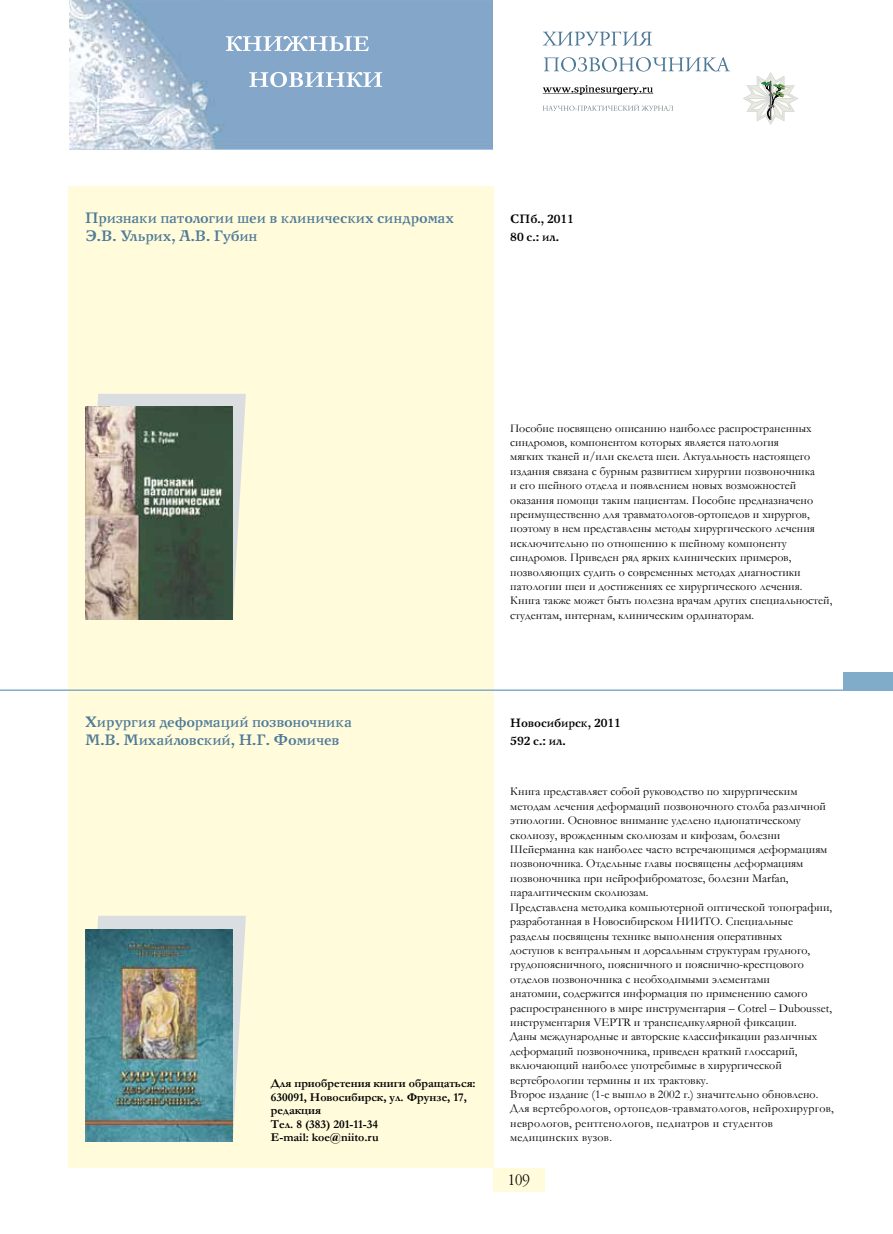
<style>
.page{position:relative;width:893px;height:1234px;background:#fff}
.page>*{position:absolute;margin:0;border:0;box-sizing:border-box;transform-origin:0 0}
.t1{font:700 15px/18px "New Journal C";color:#4e7a98}
.t2{font:300 15px "Garamond Narrow C";color:#000}
.t3{font:12px/14.4px "Garamond";color:#000}
.t4{font:700 12px/13.5px "Garamond";color:#000}
.t5{font:700 12px/18px "New Journal C";color:#000}
</style>
<div class="page">
<div style="left:68px;top:186px;width:425px;height:981px;background:#fffbdb"></div>
<img style="left:69px;top:0;width:424px;height:149px">
<svg style="left:226px;top:36px;width:143px;height:15px"></svg>
<svg style="left:249px;top:72px;width:133px;height:15px"></svg>
<svg style="left:743px;top:72px;width:55px;height:53px"></svg>
<svg style="left:543px;top:32px;width:187px;height:40px"></svg>
<svg style="left:543px;top:104px;width:130px;height:7px"></svg>
<svg style="left:543px;top:85px;width:110px;height:10px"></svg>
<div style="left:493px;top:1167px;width:51px;height:24px;background:#fffbdb"></div>
<svg style="left:97px;top:394px;width:149px;height:225px"></svg>
<svg style="left:97px;top:916px;width:149px;height:224px"></svg>
<img style="left:85px;top:406px;width:147px;height:213px">
<img style="left:85px;top:928px;width:147px;height:212px">
<hr style="left:0;top:689px;width:893px;height:1px;background:#81acc9">
<div style="left:843px;top:672px;width:50px;height:18px;background:#81acc9"></div>
<p class="t1" style="left:85px;top:208px;width:370px">Признаки патологии шеи в клинических синдромах<br>Э.В. Ульрих, А.В. Губин</p>
<p class="t5" style="left:510px;top:209px;width:65px">СПб., 2011<br>80 с.: ил.</p>
<p class="t3" style="left:510px;top:420px;width:324px">Пособие посвящено описанию наиболее распространенных синдромов, компонентом которых является патология<br>мягких тканей и/или скелета шеи. Актуальность настоящего издания связана с бурным развитием хирургии позвоночника<br>и его шейного отдела и появлением новых возможностей оказания помощи таким пациентам. Пособие предназначено преимущественно для травматологов-ортопедов и хирургов, поэтому в нем представлены методы хирургического лечения исключительно по отношению к шейному компоненту синдромов. Приведен ряд ярких клинических примеров, позволяющих судить о современных методах диагностики патологии шеи и достижениях ее хирургического лечения.<br>Книга также может быть полезна врачам других специальностей, студентам, интернам, клиническим ординаторам.</p>
<p class="t1" style="left:85px;top:712px;width:268px">Хирургия деформаций позвоночника<br>М.В. Михайловский, Н.Г. Фомичев</p>
<p class="t5" style="left:510px;top:713px;width:112px">Новосибирск, 2011<br>592 с.: ил.</p>
<p class="t3" style="left:510px;top:784px;width:325px">Книга представляет собой руководство по хирургическим методам лечения деформаций позвоночного столба различной этиологии. Основное внимание уделено идиопатическому сколиозу, врожденным сколиозам и кифозам, болезни Шейерманна как наиболее часто встречающимся деформациям позвоночника. Отдельные главы посвящены деформациям позвоночника при нейрофиброматозе, болезни Marfan, паралитическим сколиозам.<br>Представлена методика компьютерной оптической топографии, разработанная в Новосибирском НИИТО. Специальные разделы посвящены технике выполнения оперативных<br>доступов к вентральным и дорсальным структурам грудного, грудопоясничного, поясничного и пояснично-крестцового отделов позвоночника с необходимыми элементами<br>анатомии, содержится информация по применению самого распространенного в мире инструментария – Cotrel – Dubousset, инструментария VEPTR и транспедикулярной фиксации.<br>Даны международные и авторские классификации различных деформаций позвоночника, приведен краткий глоссарий, включающий наиболее употребимые в хирургической вертебрологии термины и их трактовку.<br>Второе издание (1-е вышло в 2002 г.) значительно обновлено.<br>Для вертебрологов, ортопедов-травматологов, нейрохирургов, неврологов, рентгенологов, педиатров и студентов медицинских вузов.</p>
<p class="t4" style="left:271px;top:1076px;width:206px">Для приобретения книги обращаться:<br>630091, Новосибирск, ул. Фрунзе, 17, редакция<br>Тел. 8 (383) 201-11-34<br>E-mail: koe@niito.ru</p>
<p class="t2" style="left:508px;top:1171px;width:23px">109</p>
</div>
